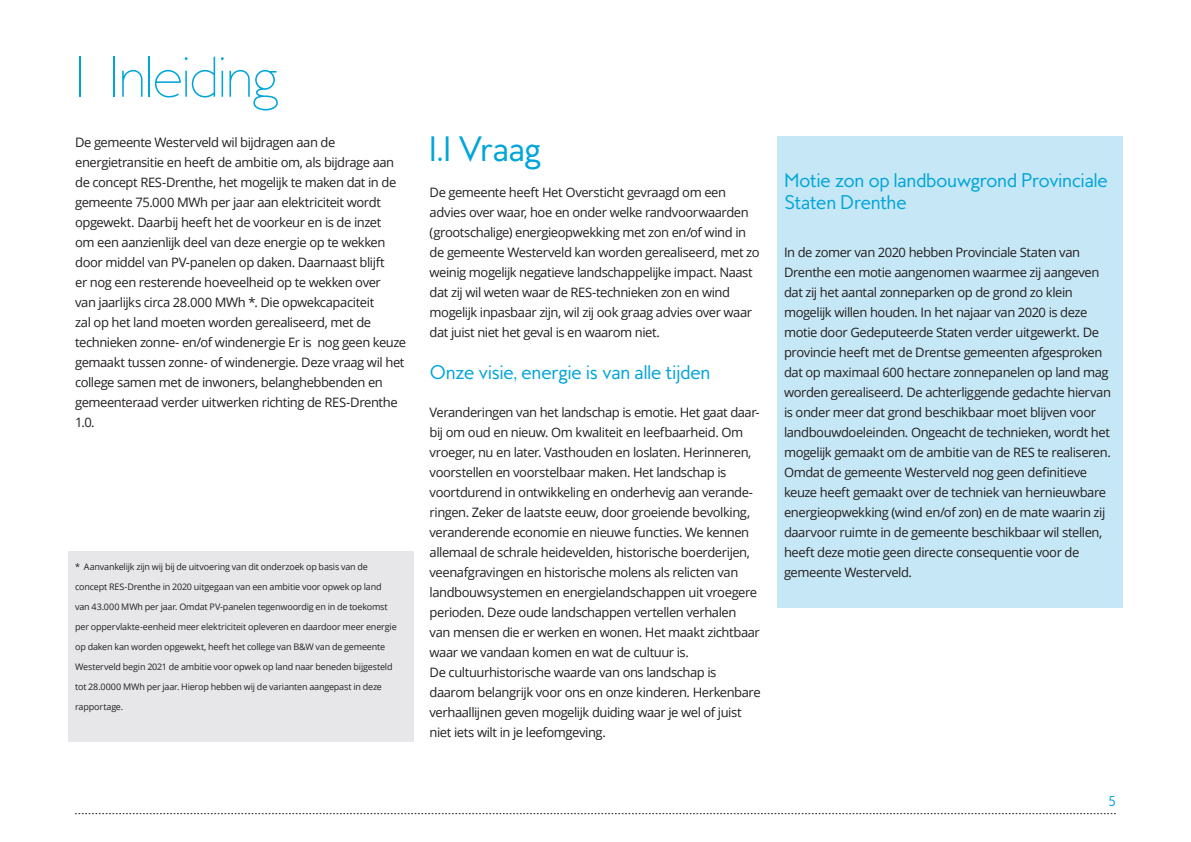
<style>
.page{position:relative;width:1191px;height:842px;background:#fff}
.page>*{position:absolute;margin:0;border:0;box-sizing:border-box;transform-origin:0 0}
.Kop_1{font:100 52px "MB Empire";letter-spacing:-.04em;color:#00a5da}
.Kop_2{font:32px "MB Empire";letter-spacing:-.045em;color:#00a5da}
.Kop_2-2{font:18px/22px "MB Empire";letter-spacing:-.03em;color:#00a5da}
.Broodtekst{font:13px/20px "Open Sans";letter-spacing:-.035em;color:#231f20}
.Kop_2-3{font:13px/20px "Open Sans";letter-spacing:-.035em;color:#231f20}
.t1{font:13px "MB Empire";color:#00a5da}
.Kop_2-4{font:9px "Open Sans";letter-spacing:-.02em;color:#231f20}
</style>
<div class="page">
<svg style="left:75px;top:813px;width:1040px;height:1px"></svg>
<div style="left:777px;top:137px;width:345px;height:471px;background:#c6e7f5"></div>
<div style="left:68px;top:551px;width:346px;height:190px;background:#e7e7e9"></div>
<p class="Kop_1" style="left:75px;top:43px;width:206px">1 Inleiding</p>
<p class="Kop_2-3" style="left:75px;top:132px;width:332px">De gemeente Westerveld wil bijdragen aan de energietransitie en heeft de ambitie om, als bijdrage aan de concept RES-Drenthe, het mogelijk te maken dat in de gemeente 75.000 MWh per jaar aan elektriciteit wordt opgewekt. Daarbij heeft het de voorkeur en is de inzet<br>om een aanzienlijk deel van deze energie op te wekken door middel van PV-panelen op daken. Daarnaast blijft<br>er nog een resterende hoeveelheid op te wekken over<br>van jaarlijks circa 28.000 MWh *. Die opwekcapaciteit<br>zal op het land moeten worden gerealiseerd, met de technieken zonne- en/of windenergie Er is nog geen keuze gemaakt tussen zonne- of windenergie. Deze vraag wil het college samen met de inwoners, belanghebbenden en gemeenteraad verder uitwerken richting de RES-Drenthe 1.0.</p>
<p class="Kop_2-4" style="left:75px;top:561px;width:294px">* Aanvankelijk zijn wij bij de uitvoering van dit onderzoek op basis van de</p>
<p class="Kop_2-4" style="left:75px;top:581px;width:308px">concept RES-Drenthe in 2020 uitgegaan van een ambitie voor opwek op land</p>
<p class="Kop_2-4" style="left:75px;top:601px;width:314px">van 43.000 MWh per jaar. Omdat PV-panelen tegenwoordig en in de toekomst</p>
<p class="Kop_2-4" style="left:75px;top:621px;width:323px">per oppervlakte-eenheid meer elektriciteit opleveren en daardoor meer energie</p>
<p class="Kop_2-4" style="left:75px;top:641px;width:311px">op daken kan worden opgewekt, heeft het college van B&amp;W van de gemeente</p>
<p class="Kop_2-4" style="left:75px;top:661px;width:319px">Westerveld begin 2021 de ambitie voor opwek op land naar beneden bijgesteld</p>
<p class="Kop_2-4" style="left:75px;top:681px;width:308px">tot 28.0000 MWh per jaar. Hierop hebben wij de varianten aangepast in deze</p>
<p class="Kop_2-4" style="left:75px;top:701px;width:50px">rapportage.</p>
<p class="Kop_2" style="left:429px;top:129px;width:114px">1.1 Vraag</p>
<p class="Broodtekst" style="left:429px;top:182px;width:331px">De gemeente heeft Het Oversticht gevraagd om een advies over waar, hoe en onder welke randvoorwaarden (grootschalige) energieopwekking met zon en/of wind in de gemeente Westerveld kan worden gerealiseerd, met zo weinig mogelijk negatieve landschappelijke impact. Naast dat zij wil weten waar de RES-technieken zon en wind mogelijk inpasbaar zijn, wil zij ook graag advies over waar dat juist niet het geval is en waarom niet.</p>
<p class="Kop_2-2" style="left:429px;top:361px;width:282px">Onze visie, energie is van alle tijden</p>
<p class="Broodtekst" style="left:429px;top:402px;width:332px">Veranderingen van het landschap is emotie. Het gaat daar&shy;bij om oud en nieuw. Om kwaliteit en leefbaarheid. Om vroeger, nu en later. Vasthouden en loslaten. Herinneren, voorstellen en voorstelbaar maken. Het landschap is voortdurend in ontwikkeling en onderhevig aan verande&shy;ringen. Zeker de laatste eeuw, door groeiende bevolking, veranderende economie en nieuwe functies. We kennen allemaal de schrale heidevelden, historische boerderijen, veenafgravingen en historische molens als relicten van landbouwsystemen en energielandschappen uit vroegere perioden. Deze oude landschappen vertellen verhalen<br>van mensen die er werken en wonen. Het maakt zichtbaar waar we vandaan komen en wat de cultuur is.<br>De cultuurhistorische waarde van ons landschap is daarom belangrijk voor ons en onze kinderen. Herkenbare verhaallijnen geven mogelijk duiding waar je wel of juist niet iets wilt in je leefomgeving.</p>
<p class="Kop_2-2" style="left:784px;top:169px;width:325px">Motie zon op landbouwgrond Provinciale<br>Staten Drenthe</p>
<p class="Broodtekst" style="left:784px;top:242px;width:328px">In de zomer van 2020 hebben Provinciale Staten van Drenthe een motie aangenomen waarmee zij aangeven dat zij het aantal zonneparken op de grond zo klein mogelijk willen houden. In het najaar van 2020 is deze motie door Gedeputeerde Staten verder uitgewerkt. De provincie heeft met de Drentse gemeenten afgesproken dat op maximaal 600 hectare zonnepanelen op land mag worden gerealiseerd. De achterliggende gedachte hiervan is onder meer dat grond beschikbaar moet blijven voor landbouwdoeleinden. Ongeacht de technieken, wordt het mogelijk gemaakt om de ambitie van de RES te realiseren.<br>Omdat de gemeente Westerveld nog geen definitieve keuze heeft gemaakt over de techniek van hernieuwbare energieopwekking (wind en/of zon) en de mate waarin zij daarvoor ruimte in de gemeente beschikbaar wil stellen, heeft deze motie geen directe consequentie voor de gemeente Westerveld.</p>
<p class="t1" style="left:1108px;top:792px;width:9px">5</p>
</div>
